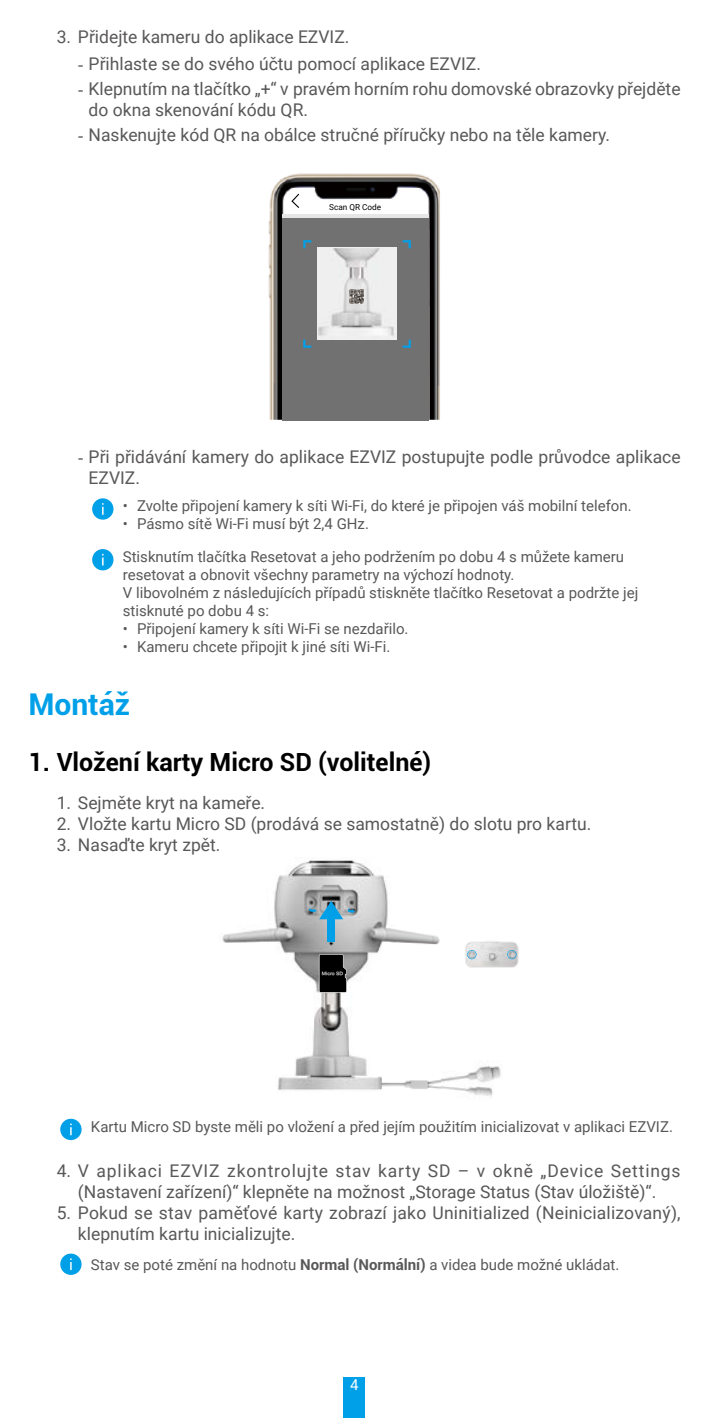
<style>
.page{position:relative;width:709px;height:1418px;background:#fff}
.page>*{position:absolute;margin:0;border:0;box-sizing:border-box;transform-origin:0 0}
.t1{font:700 30px "Roboto";color:#00a0e9}
.t2{font:700 25px "Roboto";color:#000}
.t3{font:17.5px/21px "Roboto";color:#595757}
.t4{font:15px/18px "Roboto";color:#595757}
.t5{font:15px "Roboto";color:#fff}
.t6{font:8.25px "Roboto";color:#000}
.t7{font:4.5px "FZLTCHJW GB1 0";color:#fff}
.s1{font-family:"Times New Roman"}
.s2{font-weight:700}
</style>
<div class="page">
<div style="left:344px;top:1376px;width:21px;height:41px;background:#00a0e9"></div>
<img style="left:268px;top:173px;width:172px;height:247px">
<div style="left:283px;top:218px;width:146px;height:202px;background:#727171"></div>
<hr style="left:283px;top:214px;width:146px;height:4px;background:#e6e6e6">
<svg style="left:291px;top:194px;width:8px;height:14px"></svg>
<div style="left:317px;top:248px;width:80px;height:92px;background:#efefef"></div>
<svg style="left:303px;top:240px;width:8px;height:8px"></svg>
<svg style="left:403px;top:240px;width:8px;height:8px"></svg>
<svg style="left:303px;top:340px;width:8px;height:8px"></svg>
<svg style="left:403px;top:340px;width:8px;height:8px"></svg>
<img style="left:318px;top:248px;width:76px;height:88px">
<img style="left:349px;top:289px;width:15px;height:15px">
<div style="left:92px;top:498px;width:21px;height:21px;background:#00a0e9;border-radius:50%"></div>
<svg style="left:102px;top:503px;width:2px;height:12px"></svg>
<div style="left:92px;top:549px;width:21px;height:21px;background:#00a0e9;border-radius:50%"></div>
<svg style="left:102px;top:554px;width:2px;height:11px"></svg>
<img style="left:441px;top:1065px;width:60px;height:32px">
<img style="left:222px;top:860px;width:174px;height:231px">
<img style="left:396px;top:929px;width:44px;height:16px">
<img style="left:378px;top:1057px;width:63px;height:34px">
<svg style="left:319px;top:954px;width:28px;height:38px"></svg>
<div style="left:328px;top:919px;width:7px;height:22px;background:#00a0e9"></div>
<svg style="left:309px;top:900px;width:46px;height:19px"></svg>
<svg style="left:465px;top:941px;width:54px;height:26px"></svg>
<div style="left:60px;top:1118px;width:22px;height:22px;background:#00a0e9;border-radius:50%"></div>
<svg style="left:70px;top:1123px;width:2px;height:12px"></svg>
<div style="left:60px;top:1253px;width:22px;height:21px;background:#00a0e9;border-radius:50%"></div>
<svg style="left:70px;top:1258px;width:2px;height:11px"></svg>
<p class="t3" style="left:57px;top:26px;width:294px">3. Přidejte kameru do aplikace EZVIZ.</p>
<p class="t3" style="left:78px;top:53px;width:404px"><span class="s1">-</span> Přihlaste se do svého účtu pomocí aplikace EZVIZ.</p>
<p class="t3" style="left:89px;top:78px;width:593px;text-indent:-11px"><span class="s1">-</span> Klepnutím na tlačítko „+“ v pravém horním rohu domovské obrazovky přejděte do okna skenování kódu QR.</p>
<p class="t3" style="left:78px;top:123px;width:533px"><span class="s1">-</span> Naskenujte kód QR na obálce stručné příručky nebo na těle kamery.</p>
<p class="t6" style="left:329px;top:201px;width:54px">Scan QR Code</p>
<p class="t3" style="left:89px;top:446px;width:593px;text-indent:-11px"><span class="s1">-</span> Při přidávání kamery do aplikace EZVIZ postupujte podle průvodce aplikace<br>EZVIZ.</p>
<p class="t4" style="left:123px;top:496px;width:510px">• Zvolte připojení kamery k síti Wi-Fi, do které je připojen váš mobilní telefon.</p>
<p class="t4" style="left:123px;top:507px;width:503px;line-height:32.8px">• Pásmo sítě Wi-Fi musí být 2,4 GHz.<br>Stisknutím tlačítka Resetovat a jeho podržením po dobu 4 s můžete kameru</p>
<p class="t4" style="left:123px;top:565px;width:517px">resetovat a obnovit všechny parametry na výchozí hodnoty.<br>V libovolném z následujících případů stiskněte tlačítko Resetovat a podržte jej stisknuté po dobu 4 s:</p>
<p class="t4" style="left:123px;top:619px;width:287px">• Připojení kamery k síti Wi-Fi se nezdařilo.</p>
<p class="t4" style="left:123px;top:637px;width:269px">• Kameru chcete připojit k jiné síti Wi-Fi.</p>
<h1 class="t1" style="left:28px;top:683px;width:103px">Montáž</h1>
<h2 class="t2" style="left:28px;top:744px;width:404px">1. Vložení karty Micro SD (volitelné)</h2>
<p class="t3" style="left:57px;top:791px;width:210px">1. Sejměte kryt na kameře.</p>
<p class="t3" style="left:57px;top:812px;width:536px">2. Vložte kartu Micro SD (prodává se samostatně) do slotu pro kartu.</p>
<p class="t3" style="left:57px;top:833px;width:165px">3. Nasaďte kryt zpět.</p>
<p class="t7" style="left:322px;top:971px;width:23px">Micro SD</p>
<p class="t4" style="left:91px;top:1116px;width:583px">Kartu Micro SD byste měli po vložení a před jejím použitím inicializovat v aplikaci EZVIZ.</p>
<p class="t3" style="left:57px;top:1159px;width:625px;text-align:center">4. V aplikaci EZVIZ zkontrolujte stav karty SD – v okně „Device Settings (Nastavení zařízení)“ klepněte na možnost „Storage Status (Stav úložiště)“.</p>
<p class="t3" style="left:78px;top:1201px;width:604px;text-indent:-21px">5. Pokud se stav paměťové karty zobrazí jako Uninitialized (Neinicializovaný), klepnutím kartu inicializujte.</p>
<p class="t4" style="left:91px;top:1254px;width:530px">Stav se poté změní na hodnotu <span class="s2">Normal (Normální)</span> a videa bude možné ukládat.</p>
<p class="t5" style="left:350px;top:1373px;width:10px">4</p>
</div>
